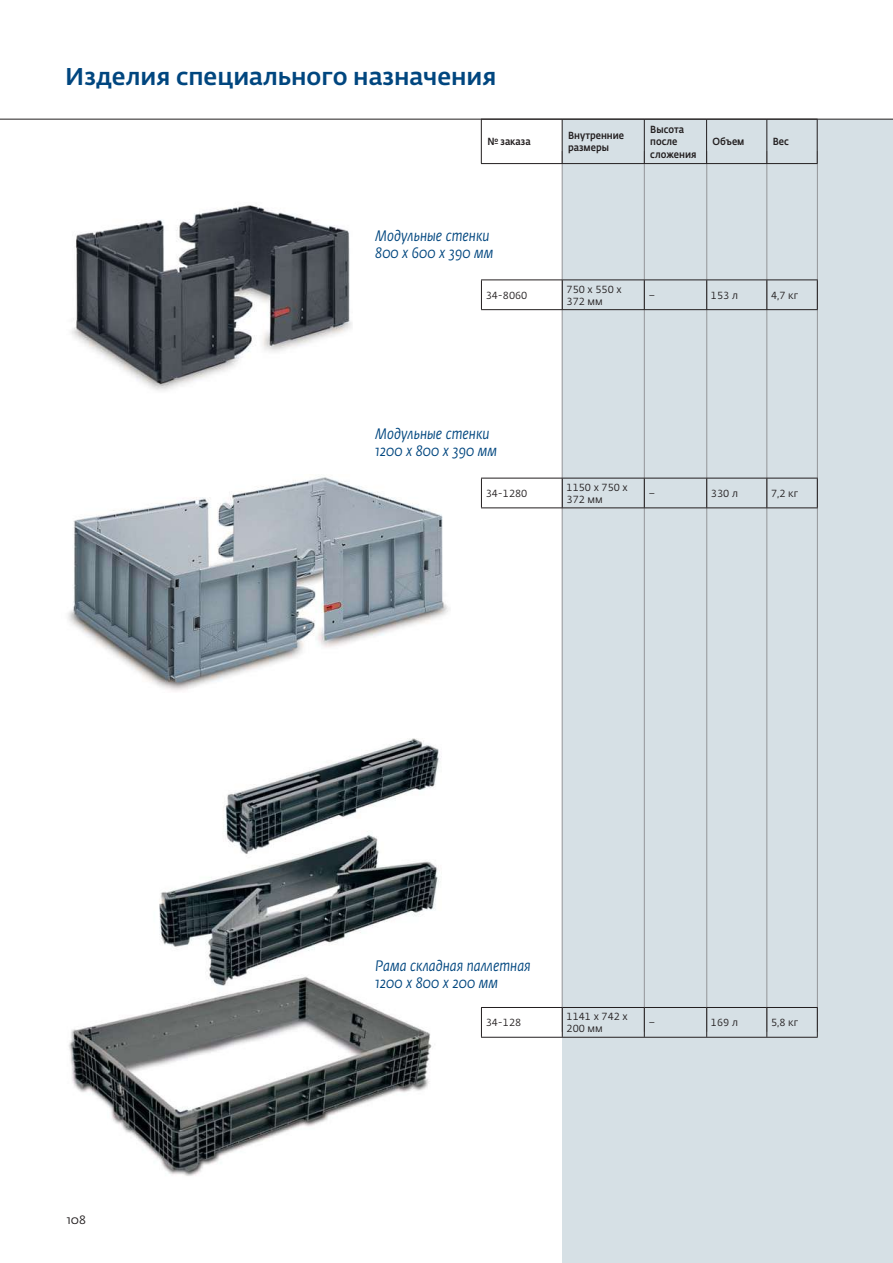
<style>
.page{position:relative;width:893px;height:1263px;background:#fff}
.page>*{position:absolute;margin:0;border:0;box-sizing:border-box;transform-origin:0 0}
.t1{font:500 24px "Fedra Sans Pro";color:#00467f}
.t2{font:italic 15px/17.1px "Fedra Sans Pro";color:#00467f;scale:.9 1}
.t3{font:12px "Fedra Sans Pro";color:#231f20}
.t4{font:10.2px/12.3px "Fedra Sans Pro";color:#231f20}
.t5{font:500 10.2px/12.3px "Fedra Sans Pro";color:#231f20;scale:.9 1}
</style>
<div class="page">
<img style="left:68px;top:739px;width:373px;height:437px">
<img style="left:71px;top:205px;width:281px;height:186px">
<img style="left:68px;top:477px;width:381px;height:214px">
<div style="left:562px;top:119px;width:330px;height:1144px;background:#d6e0e5"></div>
<hr style="left:561px;top:151px;width:1px;height:881px;background:#939598">
<hr style="left:644px;top:151px;width:1px;height:881px;background:#939598">
<hr style="left:706px;top:151px;width:1px;height:881px;background:#939598">
<hr style="left:766px;top:151px;width:1px;height:881px;background:#939598">
<hr style="left:817px;top:151px;width:1px;height:881px;background:#939598">
<hr style="left:481px;top:280px;width:81px;height:1px;background:#231f20">
<svg style="left:481px;top:280px;width:1px;height:29px"></svg>
<hr style="left:562px;top:280px;width:82px;height:1px;background:#231f20">
<svg style="left:562px;top:280px;width:1px;height:29px"></svg>
<hr style="left:644px;top:280px;width:62px;height:1px;background:#231f20">
<svg style="left:644px;top:280px;width:1px;height:29px"></svg>
<hr style="left:706px;top:280px;width:60px;height:1px;background:#231f20">
<svg style="left:706px;top:280px;width:1px;height:29px"></svg>
<hr style="left:766px;top:280px;width:51px;height:1px;background:#231f20">
<svg style="left:766px;top:280px;width:1px;height:29px"></svg>
<svg style="left:817px;top:280px;width:1px;height:29px"></svg>
<hr style="left:481px;top:309px;width:336px;height:1px;background:#231f20">
<hr style="left:481px;top:478px;width:81px;height:1px;background:#231f20">
<hr style="left:481px;top:478px;width:1px;height:30px;background:#231f20">
<hr style="left:562px;top:478px;width:82px;height:1px;background:#231f20">
<hr style="left:562px;top:478px;width:1px;height:30px;background:#231f20">
<hr style="left:644px;top:478px;width:62px;height:1px;background:#231f20">
<hr style="left:644px;top:478px;width:1px;height:30px;background:#231f20">
<hr style="left:706px;top:478px;width:60px;height:1px;background:#231f20">
<hr style="left:706px;top:478px;width:1px;height:30px;background:#231f20">
<hr style="left:766px;top:478px;width:51px;height:1px;background:#231f20">
<hr style="left:766px;top:478px;width:1px;height:30px;background:#231f20">
<hr style="left:817px;top:478px;width:1px;height:30px;background:#231f20">
<hr style="left:481px;top:508px;width:336px;height:1px;background:#231f20">
<hr style="left:481px;top:1007px;width:81px;height:1px;background:#231f20">
<svg style="left:481px;top:1008px;width:1px;height:29px"></svg>
<hr style="left:562px;top:1007px;width:82px;height:1px;background:#231f20">
<svg style="left:562px;top:1008px;width:1px;height:29px"></svg>
<hr style="left:644px;top:1007px;width:62px;height:1px;background:#231f20">
<svg style="left:644px;top:1008px;width:1px;height:29px"></svg>
<hr style="left:706px;top:1007px;width:60px;height:1px;background:#231f20">
<svg style="left:706px;top:1008px;width:1px;height:29px"></svg>
<hr style="left:766px;top:1007px;width:51px;height:1px;background:#231f20">
<svg style="left:766px;top:1008px;width:1px;height:29px"></svg>
<svg style="left:817px;top:1008px;width:1px;height:29px"></svg>
<hr style="left:481px;top:1037px;width:336px;height:1px;background:#231f20">
<hr style="left:481px;top:120px;width:1px;height:43px;background:#231f20">
<hr style="left:561px;top:120px;width:1px;height:43px;background:#231f20">
<hr style="left:644px;top:120px;width:1px;height:43px;background:#231f20">
<hr style="left:706px;top:120px;width:1px;height:43px;background:#231f20">
<hr style="left:766px;top:120px;width:1px;height:43px;background:#231f20">
<hr style="left:816px;top:120px;width:1px;height:43px;background:#231f20">
<hr style="left:481px;top:163px;width:336px;height:1px;background:#231f20">
<hr style="left:0;top:119px;width:892px;height:1px;background:#231f20">
<h1 class="t1" style="left:65px;top:63px;width:432px">Изделия специального назначения</h1>
<p class="t5" style="left:487px;top:136px;width:50px">№ заказа</p>
<p class="t5" style="left:568px;top:130px;width:64px">Внутренние размеры</p>
<p class="t5" style="left:650px;top:123px;width:53px">Высота после сложения</p>
<p class="t5" style="left:712px;top:136px;width:37px">Объем</p>
<p class="t5" style="left:772px;top:136px;width:19px">Вес</p>
<p class="t2" style="left:375px;top:227px;width:133px">Модульные стенки<br>800 x 600 x 390 мм</p>
<p class="t4" style="left:485px;top:289px;width:43px">34-8060</p>
<p class="t4" style="left:566px;top:283px;width:57px">750 x 550 x<br>372 мм</p>
<p class="t4" style="left:648px;top:289px;width:8px">–</p>
<p class="t4" style="left:711px;top:289px;width:28px">153 л</p>
<p class="t4" style="left:771px;top:289px;width:29px">4,7 кг</p>
<p class="t2" style="left:375px;top:425px;width:137px">Модульные стенки<br>1200 x 800 x 390 мм</p>
<p class="t4" style="left:485px;top:487px;width:43px">34-1280</p>
<p class="t4" style="left:566px;top:481px;width:63px">1150 x 750 x<br>372 мм</p>
<p class="t4" style="left:648px;top:487px;width:8px">–</p>
<p class="t4" style="left:711px;top:487px;width:28px">330 л</p>
<p class="t4" style="left:771px;top:487px;width:29px">7,2 кг</p>
<p class="t3" style="left:67px;top:1213px;width:21px">108</p>
<p class="t2" style="left:375px;top:957px;width:174px">Рама складная паллетная<br>1200 x 800 x 200 мм</p>
<p class="t4" style="left:485px;top:1017px;width:37px">34-128</p>
<p class="t4" style="left:566px;top:1011px;width:63px">1141 x 742 x<br>200 мм</p>
<p class="t4" style="left:648px;top:1017px;width:8px">–</p>
<p class="t4" style="left:711px;top:1017px;width:28px">169 л</p>
<p class="t4" style="left:771px;top:1017px;width:29px">5,8 кг</p>
</div>
